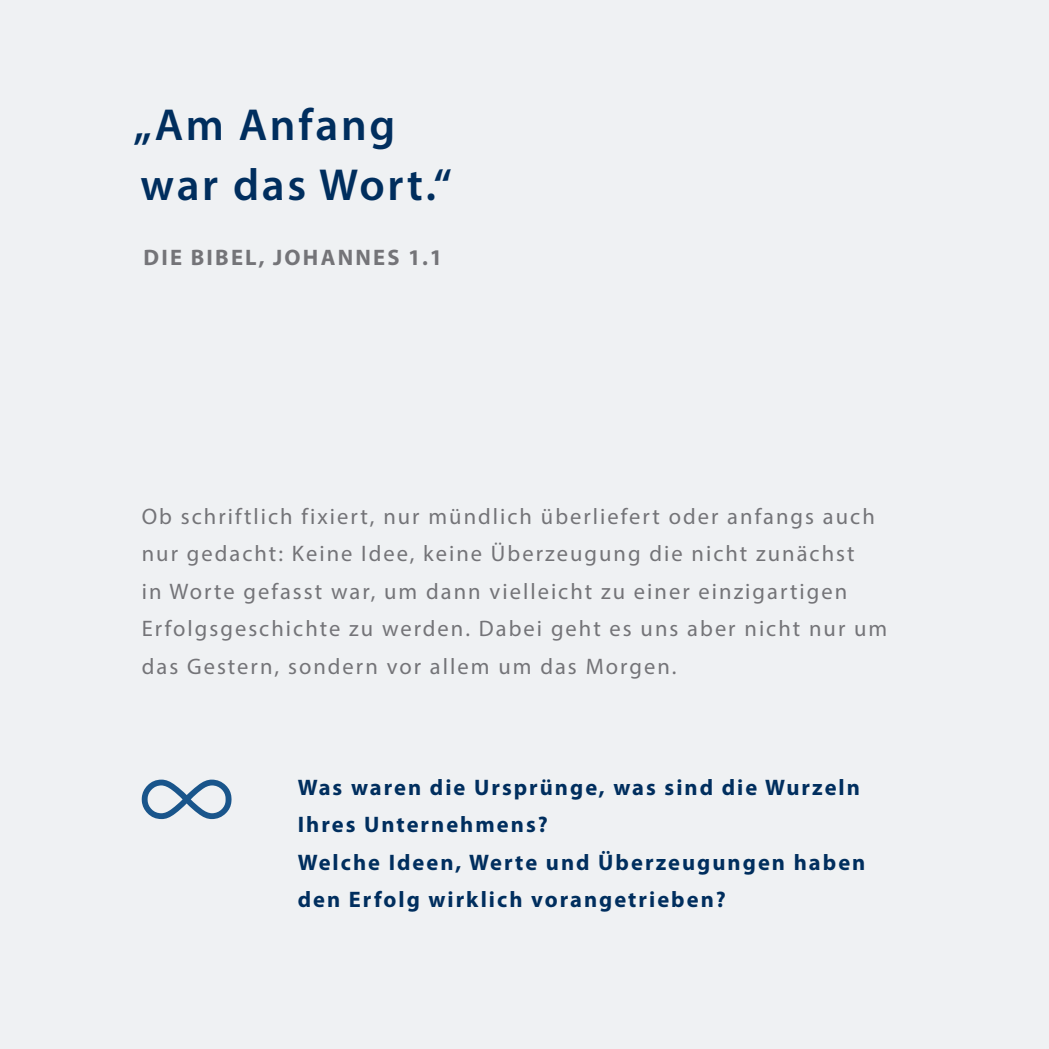
<style>
.page{position:relative;width:1049px;height:1049px;background:#eff1f3}
.page>*{position:absolute;margin:0;border:0;box-sizing:border-box;transform-origin:0 0}
.t1{font:600 45px "Myriad Pro";letter-spacing:.06em;color:#002e5e}
.t2{font:22.5px/37.5px "Myriad Pro";letter-spacing:.09em;color:#747478}
.t3{font:700 22.5px/37.5px "Myriad Pro";letter-spacing:.09em;color:#002e5e}
.t4{font:700 22.5px "Myriad Pro";letter-spacing:.1em;color:#747478}
</style>
<div class="page">
<svg style="left:142px;top:779px;width:90px;height:40px"></svg>
<p class="t1" style="left:134px;top:96px;width:263px">„Am Anfang</p>
<p class="t1" style="left:141px;top:156px;width:313px">war das Wort.“</p>
<p class="t4" style="left:143px;top:243px;width:300px">DIE BIBEL, JOHANNES 1.1</p>
<p class="t2" style="left:142px;top:497px;width:747px">Ob schriftlich fixiert, nur mündlich überliefert oder anfangs auch nur gedacht: Keine Idee, keine Überzeugung die nicht zunächst<br>in Worte gefasst war, um dann vielleicht zu einer einzigartigen Erfolgsgeschichte zu werden. Dabei geht es uns aber nicht nur um das Gestern, sondern vor allem um das Morgen.</p>
<p class="t3" style="left:298px;top:768px;width:564px">Was waren die Ursprünge, was sind die Wurzeln<br>Ihres Unternehmens?</p>
<p class="t3" style="left:298px;top:843px;width:569px">Welche Ideen, Werte und Überzeugungen haben den Erfolg wirklich vorangetrieben?</p>
</div>
